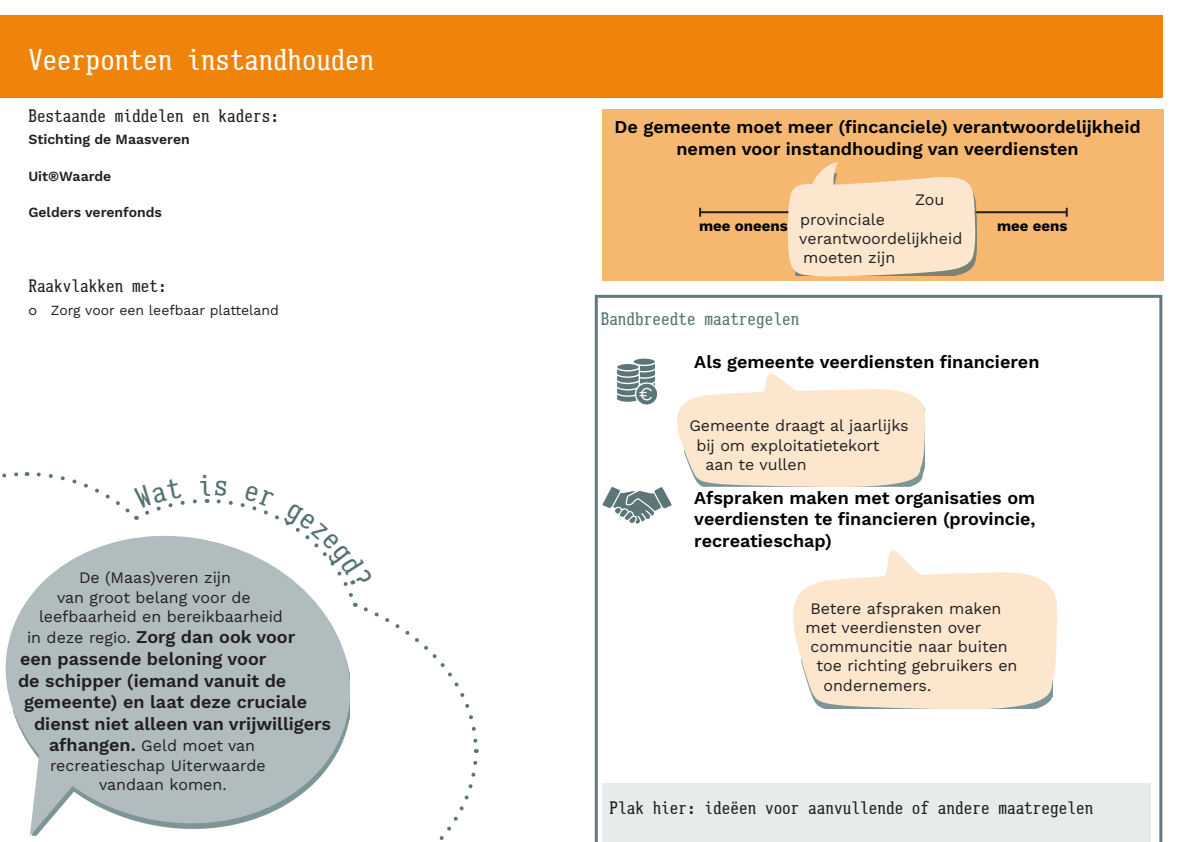
<style>
.page{position:relative;width:1191px;height:842px;background:#fff}
.page>*{position:absolute;margin:0;border:0;box-sizing:border-box;transform-origin:0 0}
.Titels{font:30px "Pennsylvania";color:#fff}
.t1{font:30px "Pennsylvania";color:#547273}
.stelling{font:600 18px/21.6px "Work Sans";color:#000;text-align:center}
.work_sans{font:600 18px "Work Sans";color:#231f20}
.titel_klein{font:18px "Pennsylvania";color:#231f20}
.titel_klein-2{font:18px "Pennsylvania";color:#547273}
.WS_tekstwolk{font:16px/19.2px "Work Sans";color:#231f20}
.work_sans-2{font:16px "Work Sans";color:#231f20}
.ws_bold_15_centr{font:700 15px "Work Sans";color:#000}
.Kopje_basistekst{font:600 14px "Work Sans";color:#231f20}
.t2{font:14px "Work Sans";color:#231f20}
.s1{font-weight:400;font-size:16px}
.s2{font-weight:600;font-size:18px}
</style>
<div class="page">
<div style="left:0;top:16px;width:1162px;height:82px;background:#f08309"></div>
<svg style="left:2px;top:472px;width:26px;height:6px"></svg>
<svg style="left:595px;top:295px;width:567px;height:547px"></svg>
<div style="left:602px;top:784px;width:549px;height:58px;background:#e7ebeb"></div>
<div style="left:602px;top:109px;width:562px;height:172px;background:#f6b871"></div>
<hr style="left:700px;top:211px;width:366px;height:2px;background:#231f20">
<svg style="left:699px;top:208px;width:2px;height:9px"></svg>
<svg style="left:1065px;top:208px;width:2px;height:9px"></svg>
<svg style="left:5px;top:535px;width:209px;height:301px;fill:#b0bcbd"></svg>
<svg style="left:786px;top:162px;width:192px;height:115px"></svg>
<svg style="left:602px;top:359px;width:328px;height:165px"></svg>
<svg style="left:783px;top:550px;width:279px;height:162px;fill:#fce6ce"></svg>
<svg style="left:36px;top:472px;width:172px;height:48px"></svg>
<svg style="left:214px;top:499px;width:265px;height:341px"></svg>
<p class="Titels" style="left:28px;top:43px;width:347px">Veerponten instandhouden</p>
<p class="titel_klein" style="left:28px;top:106px;width:252px">Bestaande middelen en kaders:</p>
<p class="Kopje_basistekst" style="left:28px;top:129px;width:163px">Stichting de Maasveren</p>
<p class="Kopje_basistekst" style="left:28px;top:165px;width:85px">Uit®Waarde</p>
<p class="Kopje_basistekst" style="left:28px;top:202px;width:135px">Gelders verenfonds</p>
<p class="titel_klein" style="left:28px;top:276px;width:140px">Raakvlakken met:</p>
<p class="t2" style="left:28px;top:299px;width:252px">⚪ Zorg voor een leefbaar platteland</p>
<h1 class="t1" style="left:198px;top:468px;width:16px">i</h1>
<p class="work_sans-2" style="left:79px;top:566px;width:154px">De (Maas)veren zijn</p>
<p class="work_sans-2" style="left:57px;top:585px;width:195px">van groot belang voor de</p>
<p class="work_sans-2" style="left:39px;top:604px;width:245px">leefbaarheid en bereikbaarheid</p>
<p class="work_sans" style="left:27px;top:623px;width:270px"><span class="s1">in deze regio.</span> Zorg dan ook voor</p>
<p class="work_sans" style="left:20px;top:645px;width:248px">een passende beloning voor</p>
<p class="work_sans" style="left:18px;top:667px;width:270px">de schipper (iemand vanuit de</p>
<p class="work_sans" style="left:24px;top:688px;width:285px">gemeente) en laat deze cruciale</p>
<p class="work_sans" style="left:34px;top:710px;width:299px">dienst niet alleen van vrijwilligers</p>
<p class="work_sans-2" style="left:49px;top:734px;width:208px"><span class="s2">afhangen.</span> Geld moet van</p>
<p class="work_sans-2" style="left:50px;top:753px;width:217px">recreatieschap Uiterwaarde</p>
<p class="work_sans-2" style="left:99px;top:772px;width:129px">vandaan komen.</p>
<p class="stelling" style="left:614px;top:115px;width:527px">De gemeente moet meer (fincanciele) verantwoordelijkheid nemen voor instandhouding van veerdiensten</p>
<p class="WS_tekstwolk" style="left:915px;top:190px;width:31px">Zou</p>
<p class="WS_tekstwolk" style="left:799px;top:209px;width:165px">provinciale verantwoordelijkheid moeten zijn</p>
<p class="ws_bold_15_centr" style="left:699px;top:214px;width:90px">mee oneens</p>
<p class="ws_bold_15_centr" style="left:997px;top:214px;width:72px">mee eens</p>
<p class="titel_klein-2" style="left:600px;top:308px;width:200px">Bandbreedte maatregelen</p>
<p class="stelling" style="left:694px;top:351px;width:347px">Als gemeente veerdiensten financieren</p>
<p class="WS_tekstwolk" style="left:689px;top:416px;width:221px">Gemeente draagt al jaarlijks</p>
<p class="WS_tekstwolk" style="left:696px;top:435px;width:185px">bij om exploitatietekort</p>
<p class="WS_tekstwolk" style="left:705px;top:454px;width:103px">aan te vullen</p>
<p class="stelling" style="left:694px;top:486px;width:343px;text-align:justify">Afspraken maken met organisaties om veerdiensten te financieren (provincie, recreatieschap)</p>
<p class="WS_tekstwolk" style="left:810px;top:598px;width:193px">Betere afspraken maken</p>
<p class="WS_tekstwolk" style="left:805px;top:617px;width:177px">met veerdiensten over</p>
<p class="WS_tekstwolk" style="left:810px;top:636px;width:199px">communcitie naar buiten</p>
<p class="WS_tekstwolk" style="left:816px;top:656px;width:203px">toe richting gebruikers en</p>
<p class="WS_tekstwolk" style="left:823px;top:675px;width:109px">ondernemers.</p>
<p class="titel_klein" style="left:609px;top:797px;width:485px">Plak hier: ideëen voor aanvullende of andere maatregelen</p>
</div>
